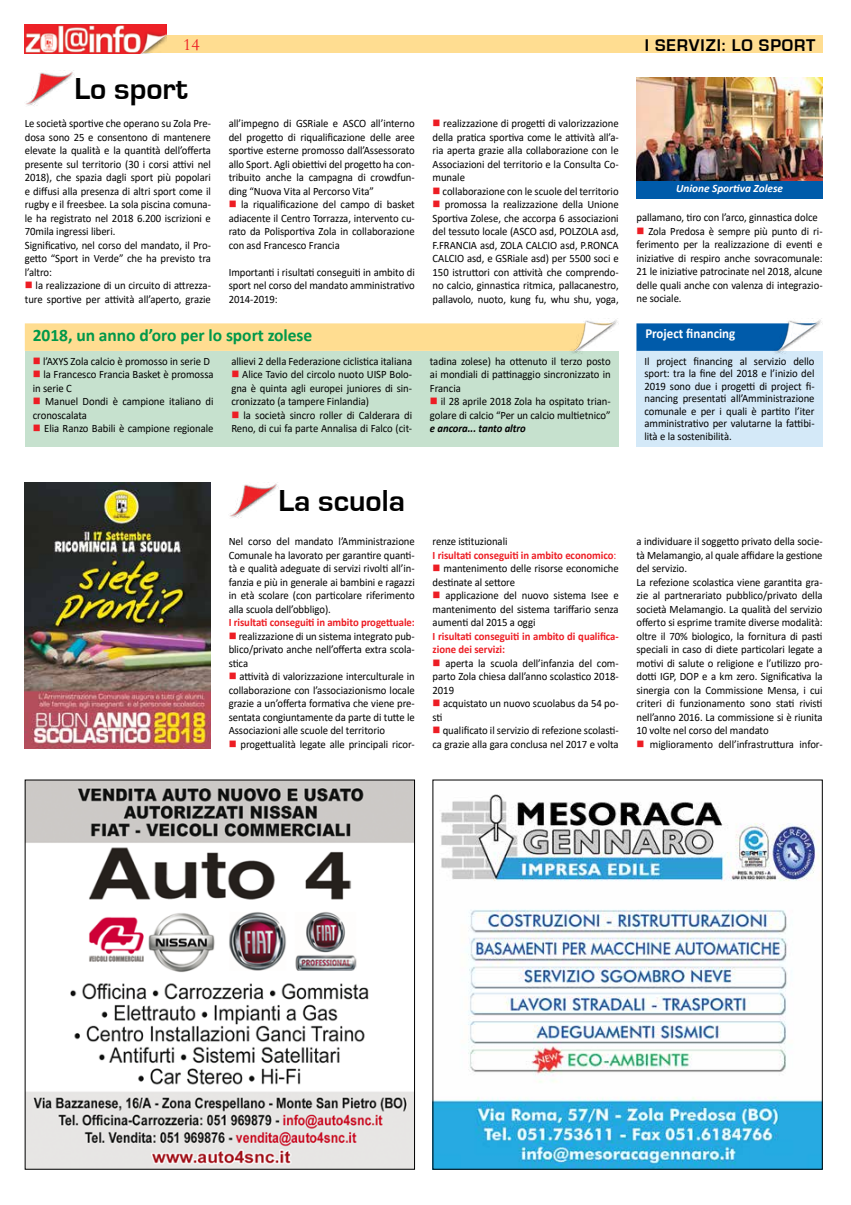
<style>
.page{position:relative;width:851px;height:1205px;background:#fff}
.page>*{position:absolute;margin:0;border:0;box-sizing:border-box;transform-origin:0 0}
.t1{font:700 31.25px "Eurostile";color:#000}
.t2{font:700 17.5px "Calibri";letter-spacing:-.005em;color:#00984a}
.t3{font:700 17.5px "Eurostile";letter-spacing:.05em;color:#000}
.t4{font:17.5px "Garamond";color:#ed1d24}
.t5{font:700 13.75px "Calibri";color:#fff;scale:.94 1}
.t6{font:11.25px/13.5px "Calibri";letter-spacing:-.005em;color:#000;text-align:justify;scale:.95 1}
.t7{font:700 11.25px/13.5px "Calibri";letter-spacing:-.005em;color:#ed1d24;scale:.95 1}
.t8{font:italic 700 11.25px "Calibri";letter-spacing:-.005em;color:#000;scale:.95 1}
.t9{font:italic 700 11.25px "Calibri";color:#fff}
.s1{color:#ed1d24}
.s2{font-weight:400;color:#000}
.s3{font-weight:400}
</style>
<div class="page">
<div style="left:25px;top:35px;width:797px;height:18px;background:#ffdd91"></div>
<img style="left:25px;top:25px;width:142px;height:28px">
<img style="left:434px;top:794px;width:386px;height:373px">
<img style="left:27px;top:782px;width:386px;height:385px">
<img style="left:26px;top:71px;width:48px;height:35px">
<img style="left:230px;top:483px;width:48px;height:35px">
<div style="left:25px;top:351px;width:593px;height:95px;background:#c6e1ce"></div>
<svg style="left:25px;top:323px;width:544px;height:28px;background:#ffdd93"></svg>
<img style="left:569px;top:319px;width:49px;height:35px">
<div style="left:636px;top:351px;width:186px;height:95px;background:#d4e9f8"></div>
<svg style="left:636px;top:323px;width:136px;height:28px;background:#055eab"></svg>
<img style="left:772px;top:319px;width:50px;height:35px">
<img style="left:636px;top:78px;width:186px;height:103px">
<div style="left:636px;top:181px;width:186px;height:17px;background:#005baa"></div>
<img style="left:25px;top:483px;width:186px;height:266px">
<h2 class="t4" style="left:183px;top:33px;width:18px">14</h2>
<h2 class="t3" style="left:644px;top:35px;width:172px">I SERVIZI: LO SPORT</h2>
<h1 class="t1" style="left:74px;top:71px;width:115px">Lo sport</h1>
<p class="t6" style="left:25px;top:116px;width:197px;text-align:left">Le società sportive che operano su Zola Pre&shy;dosa sono 25 e consentono di mantenere elevate la qualità e la quantità dell’offerta presente sul territorio (30 i corsi attivi nel 2018), che spazia dagli sport più popolari e diffusi alla presenza di altri sport come il rugby e il freesbee. La sola piscina comuna&shy;le ha registrato nel 2018 6.200 iscrizioni e 70mila ingressi liberi.<br>Significativo, nel corso del mandato, il Pro&shy;getto “Sport in Verde” che ha previsto tra l’altro:</p>
<p class="t6" style="left:25px;top:278px;width:197px"><span class="s1">■</span> la realizzazione di un circuito di attrezza&shy;ture sportive per attività all’aperto, grazie</p>
<p class="t6" style="left:229px;top:116px;width:197px">all’impegno di GSRiale e ASCO all’interno del progetto di riqualificazione delle aree sportive esterne promosso dall’Assessorato allo Sport. Agli obiettivi del progetto ha con&shy;tribuito anche la campagna di crowdfun&shy;ding “Nuova Vita al Percorso Vita”</p>
<p class="t6" style="left:229px;top:197px;width:197px"><span class="s1">■</span> la riqualificazione del campo di basket adiacente il Centro Torrazza, intervento cu&shy;rato da Polisportiva Zola in collaborazione con asd Francesco Francia</p>
<p class="t6" style="left:229px;top:265px;width:197px">Importanti i risultati conseguiti in ambito di sport nel corso del mandato amministrativo 2014-2019:</p>
<p class="t6" style="left:432px;top:117px;width:197px"><span class="s1">■</span> realizzazione di progetti di valorizzazione della pratica sportiva come le attività all’a&shy;ria aperta grazie alla collaborazione con le Associazioni del territorio e la Consulta Co&shy;munale</p>
<p class="t6" style="left:432px;top:184px;width:197px"><span class="s1">■</span> collaborazione con le scuole del territorio</p>
<p class="t6" style="left:432px;top:198px;width:197px"><span class="s1">■</span> promossa la realizzazione della Unione Sportiva Zolese, che accorpa 6 associazioni del tessuto locale (ASCO asd, POLZOLA asd, F.FRANCIA asd, ZOLA CALCIO asd, P.RONCA CALCIO asd, e GSRiale asd) per 5500 soci e 150 istruttori con attività che comprendo&shy;no calcio, ginnastica ritmica, pallacanestro, pallavolo, nuoto, kung fu, whu shu, yoga,</p>
<p class="t9" style="left:676px;top:180px;width:108px">Unione Sportiva Zolese</p>
<p class="t6" style="left:636px;top:210px;width:192px">pallamano, tiro con l’arco, ginnastica dolce</p>
<p class="t6" style="left:636px;top:224px;width:197px"><span class="s1">■</span> Zola Predosa è sempre più punto di ri&shy;ferimento per la realizzazione di eventi e iniziative di respiro anche sovracomunale:<br>21 le iniziative patrocinate nel 2018, alcune delle quali anche con valenza di integrazio&shy;ne sociale.</p>
<h2 class="t2" style="left:33px;top:323px;width:281px">2018, un anno d’oro per lo sport zolese</h2>
<p class="t6" style="left:33px;top:354px;width:188px"><span class="s1">■</span> l’AXYS Zola calcio è promosso in serie D</p>
<p class="t6" style="left:33px;top:368px;width:192px"><span class="s1">■</span> la Francesco Francia Basket è promossa in serie C</p>
<p class="t6" style="left:33px;top:395px;width:192px"><span class="s1">■</span> Manuel Dondi è campione italiano di cronoscalata</p>
<p class="t6" style="left:33px;top:422px;width:192px"><span class="s1">■</span> Elia Ranzo Babili è campione regionale</p>
<p class="t6" style="left:231px;top:354px;width:192px">allievi 2 della Federazione ciclistica italiana</p>
<p class="t6" style="left:231px;top:367px;width:192px"><span class="s1">■</span> Alice Tavio del circolo nuoto UISP Bolo&shy;gna è quinta agli europei juniores di sin&shy;cronizzato (a tampere Finlandia)</p>
<p class="t6" style="left:231px;top:408px;width:192px"><span class="s1">■</span> la società sincro roller di Calderara di<br>Reno, di cui fa parte Annalisa di Falco (cit-</p>
<p class="t6" style="left:430px;top:354px;width:192px">tadina zolese) ha ottenuto il terzo posto ai mondiali di pattinaggio sincronizzato in Francia</p>
<p class="t6" style="left:430px;top:394px;width:192px"><span class="s1">■</span> il 28 aprile 2018 Zola ha ospitato trian&shy;golare di calcio “Per un calcio multietnico”</p>
<p class="t8" style="left:430px;top:420px;width:102px">e ancora... tanto altro</p>
<p class="t5" style="left:645px;top:324px;width:97px">Project financing</p>
<p class="t6" style="left:644px;top:354px;width:181px;line-height:12.5px">Il project financing al servizio dello sport: tra la fine del 2018 e l’inizio del 2019 sono due i progetti di project fi&shy;nancing presentati all’Amministrazione comunale e per i quali è partito l’iter amministrativo per valutarne la fattibi&shy;lità e la sostenibilità.</p>
<h1 class="t1" style="left:278px;top:483px;width:128px">La scuola</h1>
<p class="t6" style="left:229px;top:534px;width:197px">Nel corso del mandato l’Amministrazione Comunale ha lavorato per garantire quanti&shy;tà e qualità adeguate di servizi rivolti all’in&shy;fanzia e più in generale ai bambini e ragazzi in età scolare (con particolare riferimento alla scuola dell’obbligo).</p>
<p class="t7" style="left:229px;top:616px;width:197px">I risultati conseguiti in ambito progettuale:</p>
<p class="t6" style="left:229px;top:629px;width:197px"><span class="s1">■</span> realizzazione di un sistema integrato pub&shy;blico/privato anche nell’offerta extra scola&shy;stica</p>
<p class="t6" style="left:229px;top:669px;width:197px"><span class="s1">■</span> attività di valorizzazione interculturale in collaborazione con l’associazionismo locale grazie a un’offerta formativa che viene pre&shy;sentata congiuntamente da parte di tutte le Associazioni alle scuole del territorio</p>
<p class="t6" style="left:229px;top:737px;width:197px"><span class="s1">■</span> progettualità legate alle principali ricor-</p>
<p class="t7" style="left:432px;top:535px;width:195px"><span class="s2">renze istituzionali<br></span>I risultati conseguiti in ambito economico<span class="s3">:</span></p>
<p class="t6" style="left:432px;top:561px;width:197px"><span class="s1">■</span> mantenimento delle risorse economiche destinate al settore</p>
<p class="t6" style="left:432px;top:588px;width:197px"><span class="s1">■</span> applicazione del nuovo sistema Isee e mantenimento del sistema tariffario senza aumenti dal 2015 a oggi</p>
<p class="t7" style="left:432px;top:629px;width:197px">I risultati conseguiti in ambito di qualifica&shy;zione dei servizi:</p>
<p class="t6" style="left:432px;top:656px;width:197px"><span class="s1">■</span> aperta la scuola dell’infanzia del com&shy;parto Zola chiesa dall’anno scolastico 2018- 2019</p>
<p class="t6" style="left:432px;top:696px;width:197px"><span class="s1">■</span> acquistato un nuovo scuolabus da 54 po&shy;sti</p>
<p class="t6" style="left:432px;top:723px;width:197px"><span class="s1">■</span> qualificato il servizio di refezione scolasti&shy;ca grazie alla gara conclusa nel 2017 e volta</p>
<p class="t6" style="left:636px;top:534px;width:197px;text-align:left">a individuare il soggetto privato della socie&shy;tà Melamangio, al quale affidare la gestione del servizio.<br>La refezione scolastica viene garantita gra&shy;zie al partnerariato pubblico/privato della società Melamangio. La qualità del servizio offerto si esprime tramite diverse modalità: oltre il 70% biologico, la fornitura di pasti speciali in caso di diete particolari legate a motivi di salute o religione e l’utilizzo pro&shy;dotti IGP, DOP e a km zero. Significativa la sinergia con la Commissione Mensa, i cui criteri di funzionamento sono stati rivisti nell’anno 2016. La commissione si è riunita 10 volte nel corso del mandato</p>
<p class="t6" style="left:636px;top:737px;width:197px"><span class="s1">■</span> miglioramento dell’infrastruttura infor-</p>
</div>
